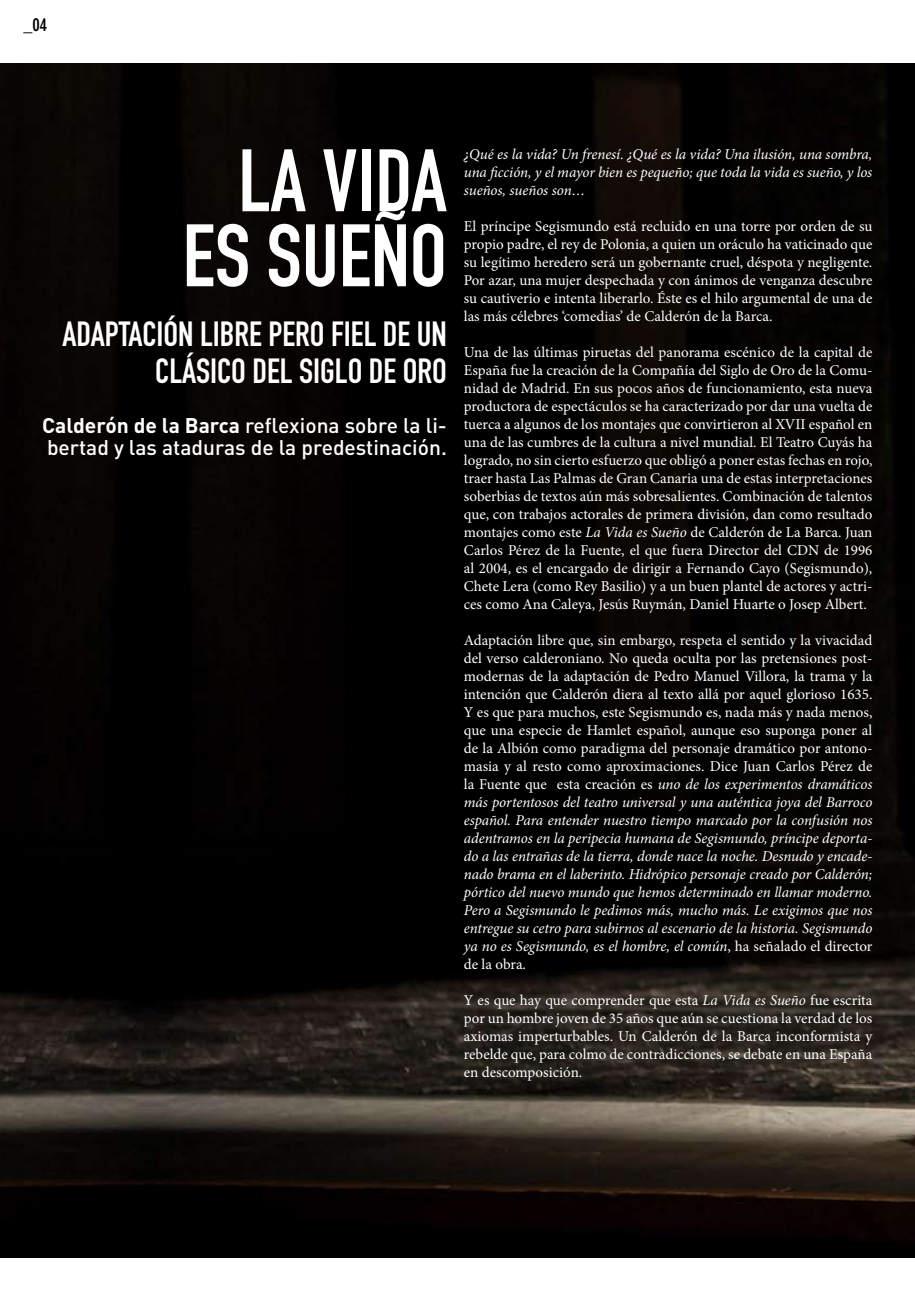
<style>
.page{position:relative;width:915px;height:1297px;background:#fff}
.page>*{position:absolute;margin:0;border:0;box-sizing:border-box;transform-origin:0 0}
.t1{font:87px/75px "DIN Engschrift";color:#fff;text-align:right}
.t2{font:34.5px/37.5px "DIN Engschrift";color:#fff;text-align:right}
.t3{font:500 21px/22.5px "DIN";color:#fff}
.t4{font:700 condensed 18px "DIN Neuzeit Grotesk";color:#000}
.t5{font:15px/18px "Minion Pro";color:#fff;text-align:justify}
.t6{font:italic 15px/18px "Minion Pro";letter-spacing:-.005em;color:#fff;text-align:justify}
.s1{font-weight:700}
.s2{font-style:italic}
.s3{font-style:normal}
</style>
<div class="page">
<img style="left:0;top:64px;width:914px;height:1194px">
<p class="t4" style="left:23px;top:14px;width:25px">_04</p>
<h1 class="t1" style="left:182px;top:144px;width:265px">LA VIDA<br>ES SUEÑO</h1>
<h2 class="t2" style="left:62px;top:315px;width:386px">ADAPTACIÓN LIBRE PERO FIEL DE UN<br>CLÁSICO DEL SIGLO DE ORO</h2>
<h3 class="t3" style="left:42px;top:413px;width:406px"><span class="s1">Calderón de la Barca</span> reflexiona sobre la li&shy;bertad y las ataduras de la predestinación.</h3>
<p class="t6" style="left:463px;top:145px;width:410px">¿Qué es la vida? Un frenesí. ¿Qué es la vida? Una ilusión, una sombra, una ficción, y el mayor bien es pequeño; que toda la vida es sueño, y los sueños, sueños son…</p>
<p class="t5" style="left:463px;top:217px;width:410px">El príncipe Segismundo está recluido en una torre por orden de su propio padre, el rey de Polonia, a quien un oráculo ha vaticinado que su legítimo heredero será un gobernante cruel, déspota y negligente.<br>Por azar, una mujer despechada y con ánimos de venganza descubre su cautiverio e intenta liberarlo. Éste es el hilo argumental de una de las más célebres ‘comedias’ de Calderón de la Barca.</p>
<p class="t5" style="left:463px;top:343px;width:410px">Una de las últimas piruetas del panorama escénico de la capital de España fue la creación de la Compañía del Siglo de Oro de la Comu&shy;nidad de Madrid. En sus pocos años de funcionamiento, esta nueva productora de espectáculos se ha caracterizado por dar una vuelta de tuerca a algunos de los montajes que convirtieron al XVII español en una de las cumbres de la cultura a nivel mundial. El Teatro Cuyás ha logrado, no sin cierto esfuerzo que obligó a poner estas fechas en rojo, traer hasta Las Palmas de Gran Canaria una de estas interpretaciones soberbias de textos aún más sobresalientes. Combinación de talentos que, con trabajos actorales de primera división, dan como resultado montajes como este <span class="s2">La Vida es Sueño</span> de Calderón de La Barca. Juan Carlos Pérez de la Fuente, el que fuera Director del CDN de 1996 al 2004, es el encargado de dirigir a Fernando Cayo (Segismundo), Chete Lera (como Rey Basilio) y a un buen plantel de actores y actri&shy;ces como Ana Caleya, Jesús Ruymán, Daniel Huarte o Josep Albert.</p>
<p class="t6" style="left:463px;top:631px;width:410px"><span class="s3">Adaptación libre que, sin embargo, respeta el sentido y la vivacidad del verso calderoniano. No queda oculta por las pretensiones post&shy;modernas de la adaptación de Pedro Manuel Villora, la trama y la intención que Calderón diera al texto allá por aquel glorioso 1635.<br>Y es que para muchos, este Segismundo es, nada más y nada menos, que una especie de Hamlet español, aunque eso suponga poner al de la Albión como paradigma del personaje dramático por antono&shy;masia y al resto como aproximaciones. Dice Juan Carlos Pérez de la Fuente que esta creación es</span> uno de los experimentos dramáticos más portentosos del teatro universal y una auténtica joya del Barroco español. Para entender nuestro tiempo marcado por la confusión nos adentramos en la peripecia humana de Segismundo, príncipe deporta&shy;do a las entrañas de la tierra, donde nace la noche. Desnudo y encade&shy;nado brama en el laberinto. Hidrópico personaje creado por Calderón; pórtico del nuevo mundo que hemos determinado en llamar moderno.<br>Pero a Segismundo le pedimos más, mucho más. Le exigimos que nos entregue su cetro para subirnos al escenario de la historia. Segismundo ya no es Segismundo, es el hombre, el común<span class="s3">, ha señalado el director de la obra.</span></p>
<p class="t5" style="left:463px;top:991px;width:410px">Y es que hay que comprender que esta <span class="s2">La Vida es Sueño</span> fue escrita por un hombre joven de 35 años que aún se cuestiona la verdad de los axiomas imperturbables. Un Calderón de la Barca inconformista y rebelde que, para colmo de contradicciones, se debate en una España en descomposición.</p>
</div>
